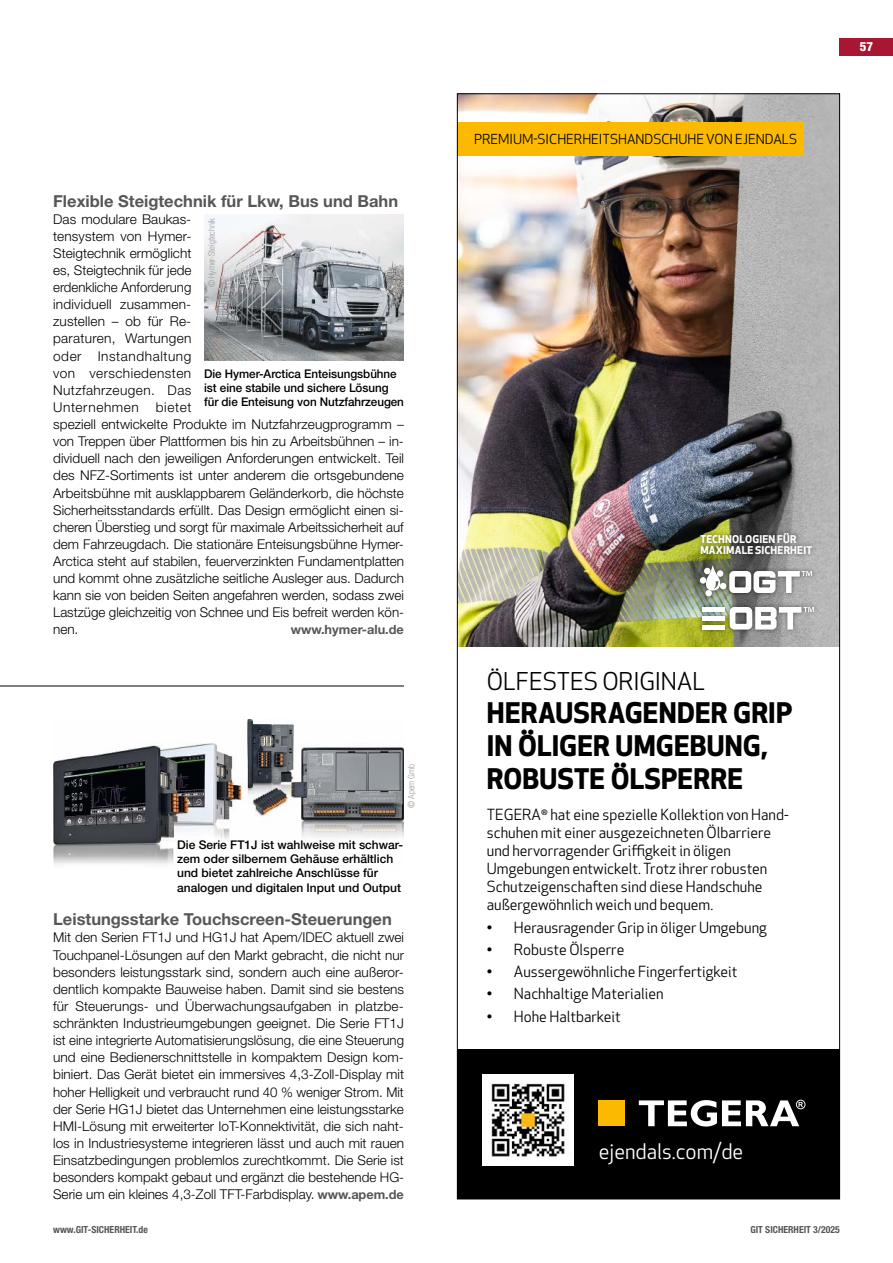
<style>
.page{position:relative;width:893px;height:1263px;background:#fff}
.page>*{position:absolute;margin:0;border:0;box-sizing:border-box;transform-origin:0 0}
.t1{font:700 27.75px/33px "Apex New";letter-spacing:.01em;color:#000}
.t2{font:24px "Apex New";color:#000}
.t3{font:21px "Apex New";color:#fff}
.t4{font:700 16.5px "Helvetica Neue LT Std";color:#575756}
.t5{font:15px/18px "Apex New";color:#000}
.t6{font:300 13.5px/17.1px "Helvetica Neue LT Std";color:#000;text-align:justify}
.t7{font:13.5px "Apex New";color:#000}
.t8{font:700 12.75px "Helvetica Neue LT Std";color:#575756}
.t9{font:800 condensed 12.75px "Helvetica Neue LT Std";color:#fff}
.t10{font:500 12px/14.2px "Helvetica Neue LT Std";color:#000}
.t11{font:700 10.5px/11.1px "Apex New";letter-spacing:.02em;color:#fff}
.t12{font:700 condensed 9.75px "Helvetica Neue LT Std";color:#575756}
.t13{font:300 condensed 9px "Helvetica Neue LT Std";letter-spacing:-.01em;color:#9d9d9c}
.s1{font-weight:400;font-stretch:normal}
.s2{font-weight:700;font-size:12.75px;color:#575756}
</style>
<div class="page">
<div style="left:457px;top:1049px;width:383px;height:150px;background:#000"></div>
<img style="left:459px;top:96px;width:379px;height:550px">
<img style="left:483px;top:1074px;width:90px;height:91px">
<div style="left:599px;top:1100px;width:26px;height:26px;background:#fbba00"></div>
<svg style="left:639px;top:1100px;width:166px;height:26px"></svg>
<div style="left:697px;top:602px;width:122px;height:32px;background:#000;opacity:.5"></div>
<svg style="left:730px;top:607px;width:84px;height:22px"></svg>
<div style="left:702px;top:607px;width:22px;height:5px;background:#fff"></div>
<div style="left:702px;top:616px;width:22px;height:5px;background:#fff"></div>
<hr style="left:702px;top:625px;width:22px;height:4px;background:#fff">
<div style="left:696px;top:561px;width:121px;height:40px;background:#000;opacity:.5"></div>
<div style="left:700px;top:577px;width:6px;height:7px;background:#fff;border-radius:50%"></div>
<svg style="left:703px;top:565px;width:109px;height:28px"></svg>
<div style="left:705px;top:590px;width:7px;height:6px;background:#fff;border-radius:50%"></div>
<div style="left:696px;top:529px;width:120px;height:29px;background:#000;opacity:.5"></div>
<div style="left:457px;top:122px;width:346px;height:33px;background:#fbba00"></div>
<img style="left:204px;top:214px;width:200px;height:147px">
<img style="left:53px;top:720px;width:351px;height:145px">
<hr style="left:0;top:686px;width:404px;height:1px;background:#000">
<div style="left:840px;top:38px;width:53px;height:17px;background:#a91634"></div>
<p class="t9" style="left:860px;top:39px;width:15px">57</p>
<p class="t4" style="left:53px;top:190px;width:346px">Flexible Steigtechnik für Lkw, Bus und Bahn</p>
<p class="t6" style="left:53px;top:210px;width:140px">Das modulare Baukas&shy;tensystem von Hymer-Steigtechnik ermöglicht es, Steigtechnik fü r jede erdenkliche Anforderung individuell zusammen&shy;zustellen – ob fü r Re&shy;paraturen, Wartungen oder Instandhaltung von verschiedensten Nutzfahrzeugen. Das Unternehmen</p>
<p class="t13" style="left:206px;top:287px;width:71px;rotate:-90deg"><span class="s1">©</span> Hymer-Steigtechnik</p>
<p class="t10" style="left:204px;top:366px;width:201px">Die Hymer-Arctica Enteisungsbü hne ist eine stabile und sichere Lösung<br>fü r die Enteisung von Nutzfahrzeugen</p>
<p class="t6" style="left:53px;top:398px;width:352px;text-align:left;text-indent:103px">bietet<br>speziell entwickelte Produkte im Nutzfahrzeugprogramm – von Treppen ü ber Plattformen bis hin zu Arbeitsbü hnen – in&shy;dividuell nach den jeweiligen Anforderungen entwickelt. Teil des NFZ-Sortiments ist unter anderem die ortsgebundene Arbeitsbü hne mit ausklappbarem Geländerkorb, die höchste Sicherheitsstandards erfü llt. Das Design ermöglicht einen si&shy;cheren Überstieg und sorgt fü r maximale Arbeitssicherheit auf dem Fahrzeugdach. Die stationäre Enteisungsbühne Hymer-Arctica steht auf stabilen, feuerverzinkten Fundamentplatten und kommt ohne zusätzliche seitliche Ausleger aus. Dadurch kann sie von beiden Seiten angefahren werden, sodass zwei Lastzüge gleichzeitig von Schnee und Eis befreit werden kön&shy;nen.</p>
<p class="t8" style="left:291px;top:622px;width:115px">www.hymer-alu.de</p>
<p class="t13" style="left:406px;top:808px;width:45px;rotate:-90deg"><span class="s1">©</span> Apem Gmb</p>
<p class="t10" style="left:177px;top:837px;width:227px">Die Serie FT1J ist wahlweise mit schwar&shy;zem oder silbernem Gehäuse erhältlich und bietet zahlreiche Anschlüsse für analogen und digitalen Input und Output</p>
<p class="t4" style="left:53px;top:909px;width:340px">Leistungsstarke Touchscreen-Steuerungen</p>
<p class="t6" style="left:53px;top:929px;width:353px">Mit den Serien FT1J und HG1J hat Apem/IDEC aktuell zwei Touchpanel-Lösungen auf den Markt gebracht, die nicht nur besonders leistungsstark sind, sondern auch eine außeror&shy;dentlich kompakte Bauweise haben. Damit sind sie bestens fü r Steuerungs- und Überwachungsaufgaben in platzbe&shy;schränkten Industrieumgebungen geeignet. Die Serie FT1J ist eine integrierte Automatisierungslösung, die eine Steuerung und eine Bedienerschnittstelle in kompaktem Design kom&shy;biniert. Das Gerät bietet ein immersives 4,3-Zoll-Display mit hoher Helligkeit und verbraucht rund 40 % weniger Strom. Mit der Serie HG1J bietet das Unternehmen eine leistungsstarke HMI-Lösung mit erweiterter IoT-Konnektivität, die sich naht&shy;los in Industriesysteme integrieren lässt und auch mit rauen Einsatzbedingungen problemlos zurechtkommt. Die Serie ist besonders kompakt gebaut und ergänzt die bestehende HG-Serie um ein kleines 4,3-Zoll TFT-Farbdisplay. <span class="s2">www.apem.de</span></p>
<p class="t7" style="left:474px;top:130px;width:324px">PREMIUM-SICHERHEITSHANDSCHUHE VON EJENDALS</p>
<p class="t11" style="left:700px;top:533px;width:113px">TECHNOLOGIEN FÜR<br>MAXIMALE SICHERHEIT</p>
<h2 class="t2" style="left:487px;top:666px;width:220px">ÖLFESTES ORIGINAL</h2>
<h1 class="t1" style="left:487px;top:695px;width:307px">HERAUSRAGENDER GRIP<br>IN ÖLIGER UMGEBUNG,<br>ROBUSTE ÖLSPERRE</h1>
<p class="t5" style="left:487px;top:806px;width:303px">TEGERA<sup>®</sup> hat eine spezielle Kollektion von Hand&shy;schuhen mit einer ausgezeichneten Ölbarriere und hervorragender Griffigkeit in öligen Umgebungen entwickelt. Trotz ihrer robusten Schutzeigenschaften sind diese Handschuhe außergewöhnlich weich und bequem.</p>
<p class="t5" style="left:487px;top:918px;width:281px">• Herausragender Grip in öliger Umgebung</p>
<p class="t5" style="left:487px;top:940px;width:139px">• Robuste Ölsperre</p>
<p class="t5" style="left:487px;top:962px;width:252px">• Aussergewöhnliche Fingerfertigkeit</p>
<p class="t5" style="left:487px;top:985px;width:178px">• Nachhaltige Materialien</p>
<p class="t5" style="left:487px;top:1007px;width:135px">• Hohe Haltbarkeit</p>
<h3 class="t3" style="left:599px;top:1138px;width:146px">ejendals.com/de</h3>
<p class="t12" style="left:53px;top:1224px;width:96px">www.GIT-SICHERHEIT.de</p>
<p class="t12" style="left:750px;top:1224px;width:91px">GIT SICHERHEIT 3/2025</p>
</div>
